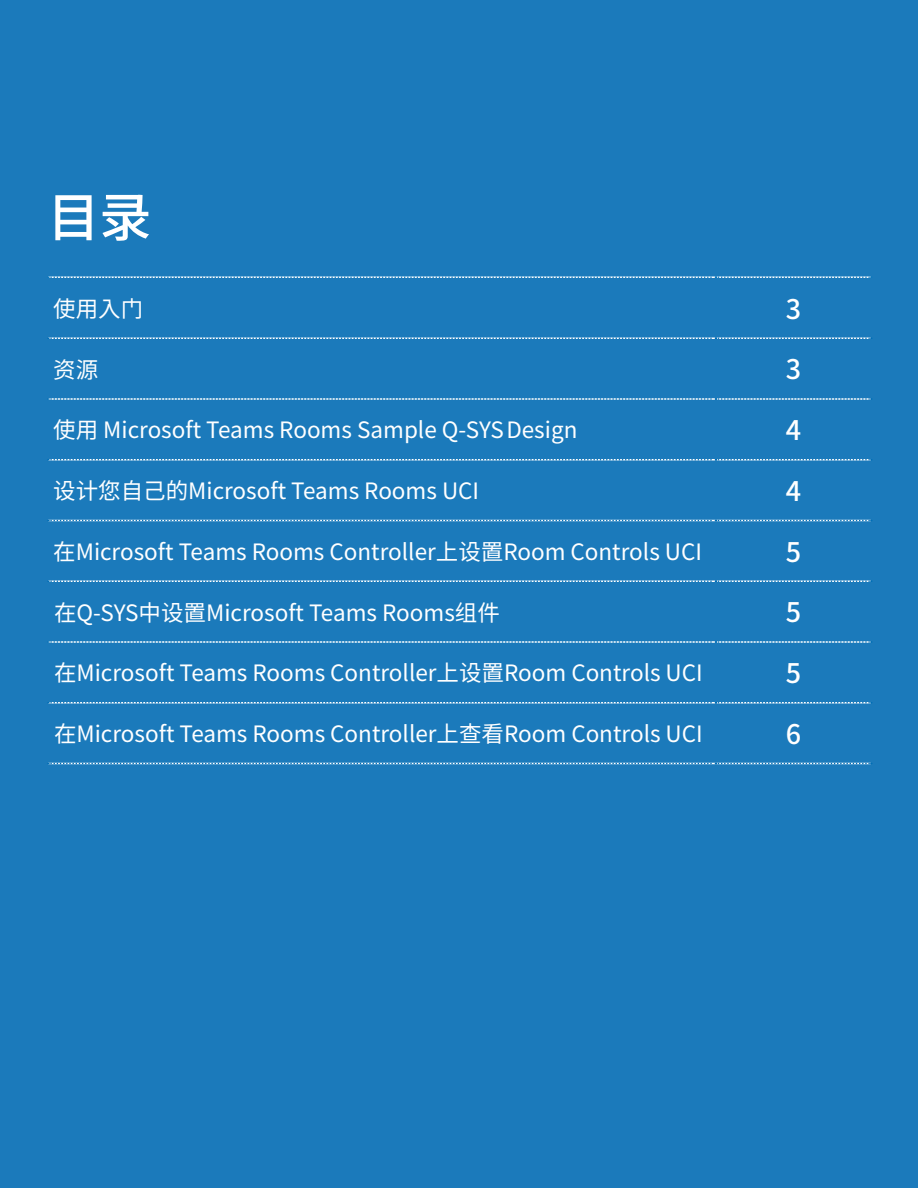
<style>
.page{position:relative;width:918px;height:1188px;background:#1b7abb}
.page>*{position:absolute;margin:0;border:0;box-sizing:border-box;transform-origin:0 0}
.t1{font:500 52.8px "Noto Sans CJ Kjp";color:#fff}
.t2{font:500 27px "Noto Sans CJ Kjp";color:#fff}
.t3{font:22.5px "Noto Sans CJ Kjp";color:#fff}
</style>
<div class="page">
<svg style="left:48px;top:276px;width:824px;height:2px;background:#8dbede"></svg>
<svg style="left:48px;top:338px;width:824px;height:1px"></svg>
<svg style="left:48px;top:398px;width:824px;height:2px;background:#90bfde"></svg>
<svg style="left:48px;top:459px;width:824px;height:1px"></svg>
<svg style="left:48px;top:520px;width:824px;height:1px"></svg>
<svg style="left:48px;top:580px;width:824px;height:2px;background:#89bbdc"></svg>
<svg style="left:48px;top:641px;width:824px;height:2px;background:#90bfde"></svg>
<svg style="left:48px;top:702px;width:824px;height:2px;background:#89bbdc"></svg>
<svg style="left:48px;top:763px;width:824px;height:1px"></svg>
<h1 class="t1" style="left:47px;top:187px;width:106px">目录</h1>
<p class="t3" style="left:53px;top:296px;width:91px">使用入门</p>
<p class="t2" style="left:786px;top:293px;width:17px">3</p>
<p class="t3" style="left:53px;top:357px;width:46px">资源</p>
<p class="t2" style="left:786px;top:354px;width:17px">3</p>
<p class="t3" style="left:53px;top:417px;width:526px">使用 Microsoft Teams Rooms Sample Q-SYSDesign</p>
<p class="t2" style="left:786px;top:415px;width:17px">4</p>
<p class="t3" style="left:53px;top:478px;width:427px">设计您自己的Microsoft Teams Rooms UCI</p>
<p class="t2" style="left:786px;top:476px;width:17px">4</p>
<p class="t3" style="left:53px;top:539px;width:650px">在Microsoft Teams Rooms Controller上设置Room Controls UCI</p>
<p class="t2" style="left:786px;top:537px;width:17px">5</p>
<p class="t3" style="left:54px;top:600px;width:447px">在Q-SYS中设置Microsoft Teams Rooms组件</p>
<p class="t2" style="left:786px;top:597px;width:17px">5</p>
<p class="t3" style="left:54px;top:660px;width:650px">在Microsoft Teams Rooms Controller上设置Room Controls UCI</p>
<p class="t2" style="left:786px;top:658px;width:17px">5</p>
<p class="t3" style="left:54px;top:721px;width:650px">在Microsoft Teams Rooms Controller上查看Room Controls UCI</p>
<p class="t2" style="left:786px;top:719px;width:17px">6</p>
</div>
